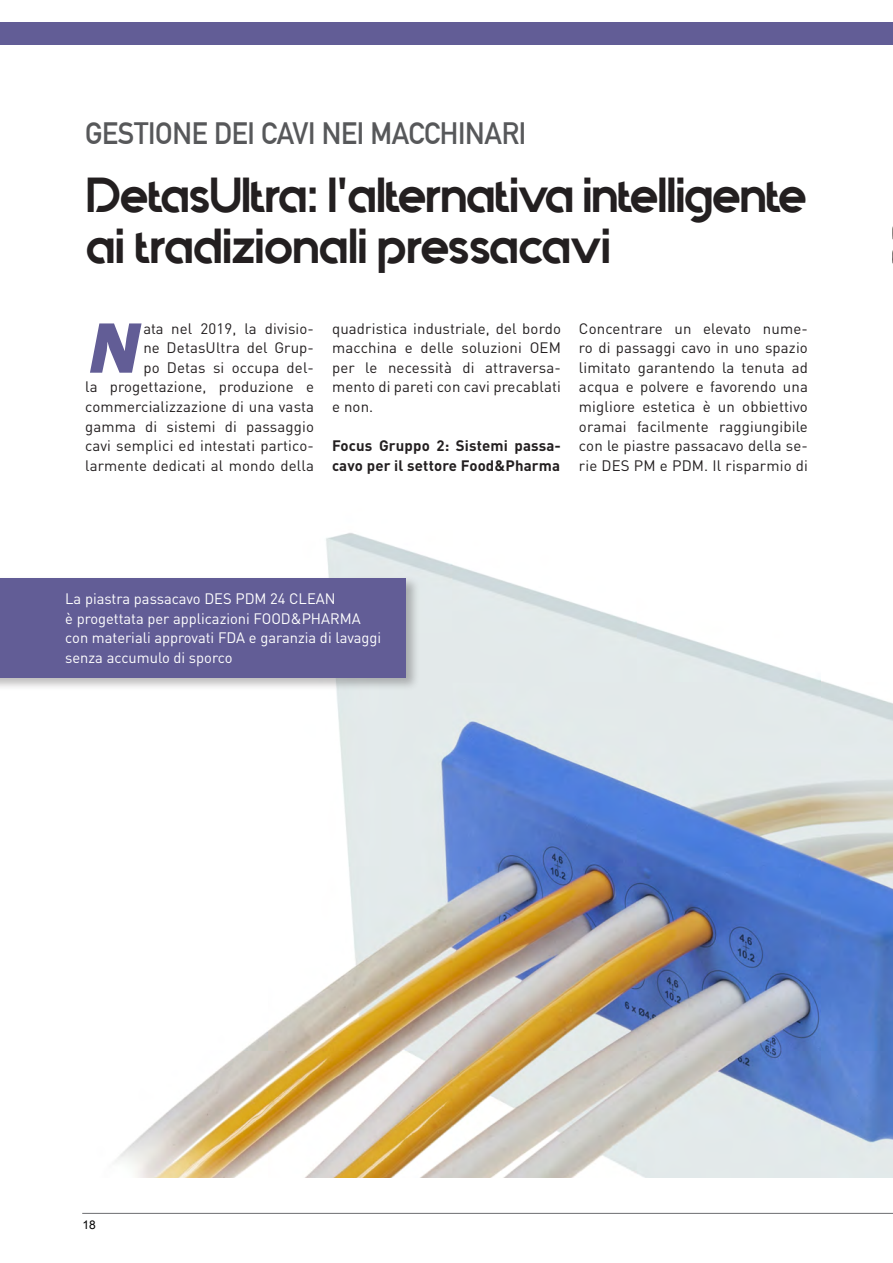
<style>
.page{position:relative;width:893px;height:1263px;background:#fff}
.page>*{position:absolute;margin:0;border:0;box-sizing:border-box;transform-origin:0 0}
.testo{font:italic 800 73.05px "Franklin Gothic Black S Si";color:#625d96}
.t1{font:700 48.9px/51px "Quantify";letter-spacing:-.01em;color:#231f20}
.catenaccio{font:700 30.3px "DIN Alternate";letter-spacing:-.01em;color:#57585a;scale:.95 1}
.testo-2{font:15px/19.6px "DIN";letter-spacing:.01em;color:#231f20;text-align:justify}
.testo-3{font:15px/19.5px "DIN";color:#fff}
.testo-4{font:700 15px/19.6px "DIN";letter-spacing:.01em;color:#231f20}
.t2{font:12px "Arial";color:#000}
</style>
<div class="page">
<hr style="left:82px;top:1213px;width:811px;height:1px;background:#6c6d70">
<img style="left:115px;top:533px;width:778px;height:644px">
<div style="left:0;top:22px;width:893px;height:22px;background:#625d96"></div>
<div style="left:0;top:576px;width:420px;height:116px;background:#231f20;opacity:.3"></div>
<div style="left:0;top:578px;width:406px;height:100px;background:#625d96"></div>
<img style="left:892px;top:226px;width:1px;height:38px">
<p class="catenaccio" style="left:85px;top:110px;width:466px">GESTIONE DEI CAVI NEI MACCHINARI</p>
<p class="t1" style="left:86px;top:171px;width:722px">DetasUltra: l'alternativa intelligente ai tradizionali pressacavi</p>
<p class="testo-2" style="left:85px;top:318px;width:230px;text-align:right">ata nel 2019, la divisio-<br>ne DetasUltra del Grup-<br>po Detas si occupa del-<br>la progettazione, produzione e commercializzazione di una vasta gamma di sistemi di passaggio cavi semplici ed intestati partico&shy;larmente dedicati al mondo della</p>
<p class="testo-2" style="left:332px;top:318px;width:230px">quadristica industriale, del bordo macchina e delle soluzioni OEM per le necessità di attraversa&shy;mento di pareti con cavi precablati e non.</p>
<p class="testo" style="left:85px;top:306px;width:52px">N</p>
<p class="testo-4" style="left:332px;top:435px;width:230px">Focus Gruppo 2: Sistemi passa&shy;cavo per il settore Food&amp;Pharma</p>
<p class="testo-2" style="left:579px;top:318px;width:230px">Concentrare un elevato nume&shy;ro di passaggi cavo in uno spazio limitato garantendo la tenuta ad acqua e polvere e favorendo una migliore estetica è un obbiettivo oramai facilmente raggiungibile con le piastre passacavo della se&shy;rie DES PM e PDM. Il risparmio di</p>
<p class="testo-3" style="left:65px;top:589px;width:272px">La piastra passacavo DES PDM 24 CLEAN</p>
<p class="testo-3" style="left:65px;top:608px;width:318px">è progettata per applicazioni FOOD&amp;PHARMA con materiali approvati FDA e garanzia di lavaggi senza accumulo di sporco</p>
<p class="t2" style="left:83px;top:1217px;width:15px">18</p>
</div>
